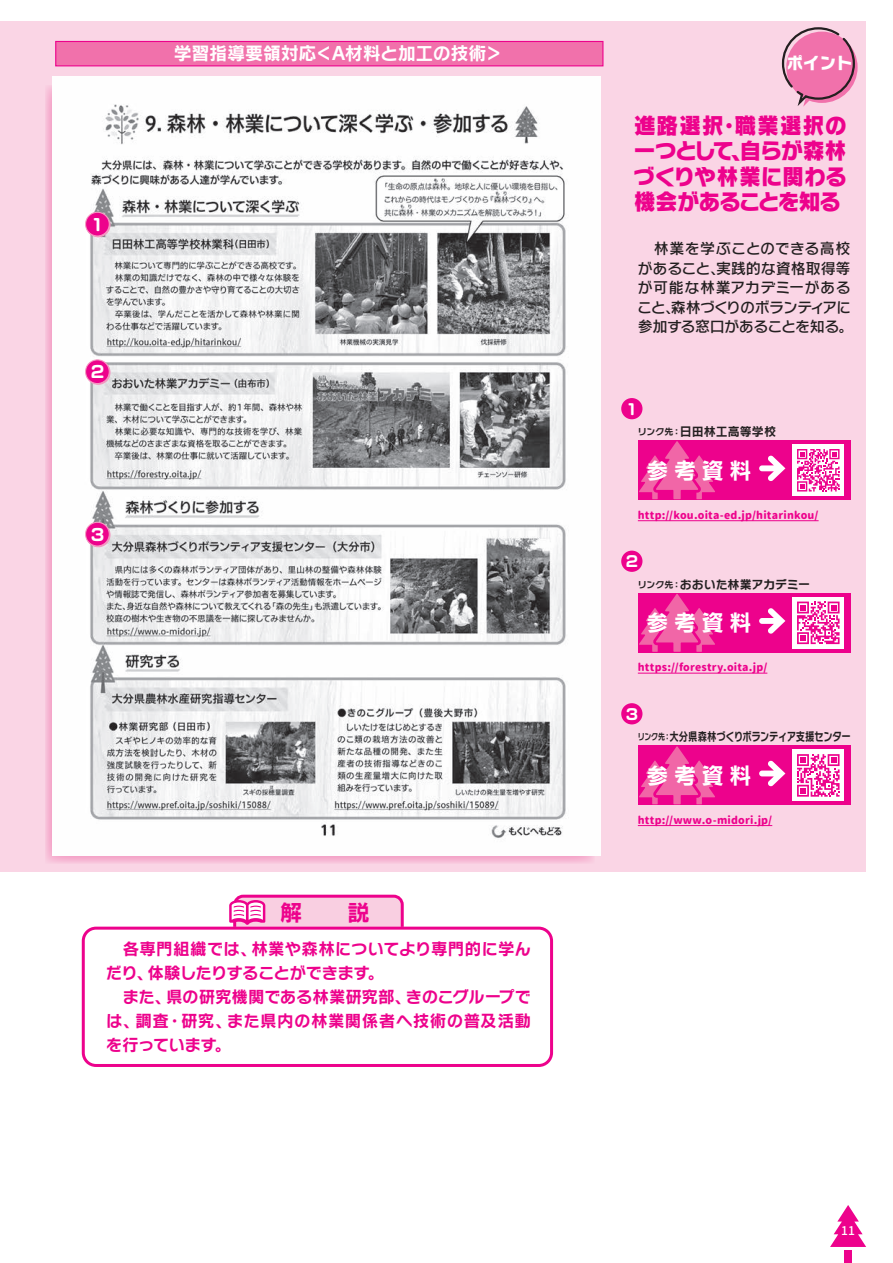
<style>
.page{position:relative;width:893px;height:1263px;background:#fff}
.page>*{position:absolute;margin:0;border:0;box-sizing:border-box;transform-origin:0 0}
.t1{font:22.5px/25.5px "Rodin NTLG Pro EB";letter-spacing:-.035em;color:#ed028c;text-align:justify}
.t2{font:22.5px "Rodin NTLG Pro B";letter-spacing:.23em;color:#fff}
.t3{font:22.5px "Rodin NTLG Pro B";color:#ed028c}
.t4{font:18px "Rodin NTLG Pro B";letter-spacing:-.015em;color:#fff}
.t5{font:16.5px/24px "Rodin NTLG Pro B";letter-spacing:-.005em;color:#ed028c}
.t6{font:16.5px "Rodin NTLG Pro EB";color:#fff}
.t7{font:700 16.5px "Soft Go Std";color:#fff}
.t8{font:15px/19.5px "Rodin NTLG Pro DB";letter-spacing:-.015em;color:#231f20}
.t9{font:700 15px "Soft Go Std";color:#fff}
.t10{font:12px "Rodin NTLG Pro B";letter-spacing:-.015em;color:#231f20;scale:.78 1}
.t11{font:12px "Rodin NTLG Pro B";letter-spacing:-.015em;color:#231f20}
.t12{font:12px "Rodin NTLG Pro B";letter-spacing:.005em;color:#231f20}
.t13{font:500 12px "Source Han Sans JP";color:#fff}
.t14{font:10.5px "Gen Jyuu Gothic X P Heavy";letter-spacing:.02em;color:#ed028c}
.s1{font-size:9px}
</style>
<div class="page">
<div style="left:0;top:21px;width:865px;height:851px;background:#fad5e5"></div>
<div style="left:45px;top:85px;width:549px;height:778px;background:linear-gradient(to right,#f6b2d1,#f6b4d1)"></div>
<img style="left:52px;top:77px;width:548px;height:779px">
<svg style="left:781px;top:27px;width:77px;height:80px"></svg>
<svg style="left:229px;top:894px;width:176px;height:33px;background:#f7aed4"></svg>
<div style="left:55px;top:41px;width:548px;height:25px;background:#f171ab;border:1px solid #ed028c"></div>
<div style="left:86px;top:213px;width:24px;height:24px;background:#f499c2;border-radius:50%"></div>
<div style="left:86px;top:213px;width:25px;height:24px;border:1px solid #f499c2;border-radius:50%"></div>
<div style="left:86px;top:212px;width:23px;height:24px;background:#ed028c;border-radius:50%"></div>
<div style="left:85px;top:212px;width:25px;height:25px;border:1px solid #f499c2;border-radius:50%"></div>
<div style="left:86px;top:361px;width:24px;height:23px;background:#f499c2;border-radius:50%"></div>
<div style="left:86px;top:360px;width:25px;height:25px;border:1px solid #f499c2;border-radius:50%"></div>
<div style="left:86px;top:360px;width:23px;height:24px;background:#ed028c;border-radius:50%"></div>
<div style="left:85px;top:359px;width:25px;height:25px;border:1px solid #f499c2;border-radius:50%"></div>
<div style="left:86px;top:523px;width:24px;height:24px;background:#f499c2;border-radius:50%"></div>
<div style="left:86px;top:522px;width:25px;height:25px;border:1px solid #f499c2;border-radius:50%"></div>
<div style="left:86px;top:522px;width:23px;height:24px;background:#ed028c;border-radius:50%"></div>
<div style="left:85px;top:522px;width:25px;height:24px;border:1px solid #f499c2;border-radius:50%"></div>
<div style="left:82px;top:927px;width:471px;height:140px;border:3px solid #ed028c;border-radius:13px"></div>
<div style="left:621px;top:551px;width:21px;height:21px;background:#ed028c;border-radius:50%"></div>
<div style="left:638px;top:593px;width:212px;height:60px;background:#ed028c"></div>
<svg style="left:639px;top:594px;width:76px;height:58px"></svg>
<svg style="left:793px;top:597px;width:51px;height:51px"></svg>
<svg style="left:759px;top:608px;width:26px;height:26px"></svg>
<svg style="left:797px;top:602px;width:42px;height:42px"></svg>
<div style="left:621px;top:703px;width:21px;height:21px;background:#ed028c;border-radius:50%"></div>
<div style="left:638px;top:746px;width:212px;height:59px;background:#ed028c"></div>
<svg style="left:639px;top:746px;width:76px;height:58px"></svg>
<div style="left:793px;top:750px;width:51px;height:51px;background:#fff"></div>
<svg style="left:759px;top:760px;width:26px;height:26px"></svg>
<svg style="left:797px;top:754px;width:42px;height:43px"></svg>
<div style="left:621px;top:398px;width:21px;height:21px;background:#ed028c;border-radius:50%"></div>
<div style="left:638px;top:440px;width:212px;height:60px;background:#ed028c"></div>
<svg style="left:639px;top:441px;width:76px;height:58px"></svg>
<div style="left:793px;top:445px;width:51px;height:51px;background:#fff"></div>
<svg style="left:759px;top:455px;width:26px;height:26px"></svg>
<svg style="left:797px;top:449px;width:42px;height:42px"></svg>
<hr style="left:638px;top:520px;width:181px;height:1px;background:#ed028c">
<hr style="left:638px;top:673px;width:129px;height:1px;background:#ed028c">
<hr style="left:638px;top:825px;width:134px;height:1px;background:#ed028c">
<svg style="left:830px;top:1205px;width:36px;height:42px"></svg>
<div style="left:844px;top:1250px;width:8px;height:13px;background:#ed028c"></div>
<p class="t4" style="left:156px;top:42px;width:349px">　学習指導要領対応＜A材料と加工の技術＞</p>
<p class="t7" style="left:91px;top:213px;width:15px">1</p>
<p class="t7" style="left:91px;top:360px;width:15px">2</p>
<p class="t7" style="left:91px;top:523px;width:15px">3</p>
<p class="t3" style="left:280px;top:897px;width:24px">解</p>
<p class="t3" style="left:347px;top:897px;width:24px">説</p>
<p class="t5" style="left:106px;top:936px;width:427px">　各専門組織では、林業や森林についてより専門的に学んだり、体験したりすることができます。</p>
<p class="t5" style="left:106px;top:984px;width:427px;text-align:justify">　また、県の研究機関である林業研究部、きのこグループでは、調査・研究、また県内の林業関係者へ技術の普及活動を行っています。</p>
<p class="t6" style="left:787px;top:51px;width:67px">ポイント</p>
<p class="t1" style="left:633px;top:112px;width:216px">進路選択・職業選択の一つとして、自らが森林づくりや林業に関わる機会があることを知る</p>
<p class="t8" style="left:637px;top:238px;width:218px">　林業を学ぶことのできる高校があること、実践的な資格取得等が可能な林業アカデミーがあること、森林づくりのボランティアに参加する窓口があることを知る。</p>
<p class="t9" style="left:626px;top:398px;width:14px">1</p>
<p class="t12" style="left:638px;top:424px;width:140px"><span class="s1">リンク先：</span>日田林工高等学校</p>
<p class="t2" style="left:646px;top:455px;width:107px">参考資料</p>
<p class="t14" style="left:638px;top:507px;width:182px">http://kou.oita-ed.jp/hitarinkou/</p>
<p class="t9" style="left:626px;top:551px;width:14px">2</p>
<p class="t11" style="left:638px;top:576px;width:174px"><span class="s1">リンク先：</span>おおいた林業アカデミー</p>
<p class="t2" style="left:646px;top:608px;width:107px">参考資料</p>
<p class="t14" style="left:638px;top:660px;width:131px">https://forestry.oita.jp/</p>
<p class="t9" style="left:626px;top:703px;width:14px">3</p>
<p class="t10" style="left:638px;top:729px;width:275px"><span class="s1">リンク先：</span>大分県森林づくりボランティア支援センター</p>
<p class="t2" style="left:646px;top:760px;width:107px">参考資料</p>
<p class="t14" style="left:638px;top:812px;width:136px">http://www.o-midori.jp/</p>
<p class="t13" style="left:841px;top:1223px;width:15px">11</p>
</div>
